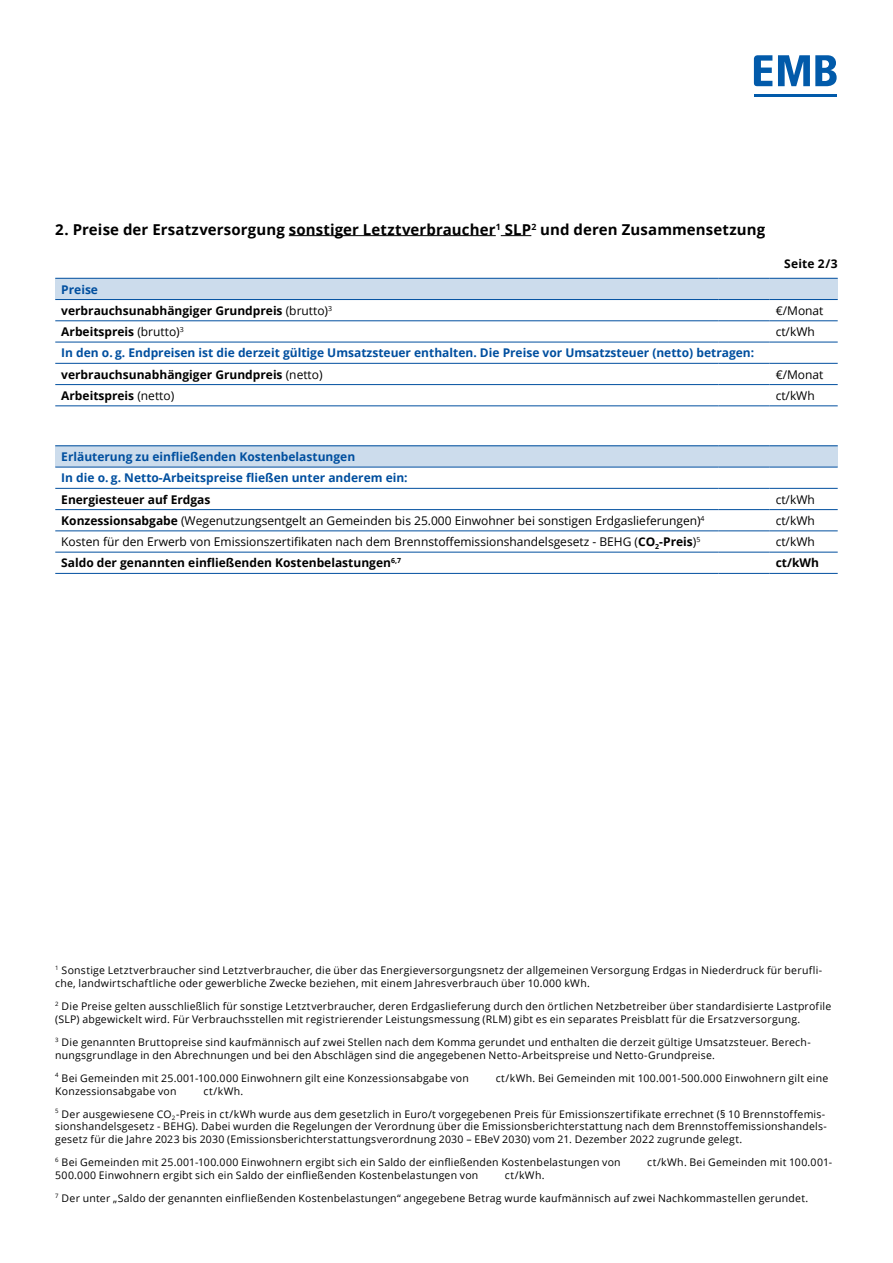
<style>
.page{position:relative;width:893px;height:1263px;background:#fff}
.page>*{position:absolute;margin:0;border:0;box-sizing:border-box;transform-origin:0 0}
.t1{font:700 15px "Open Sans";letter-spacing:.01em;color:#000}
.t2{font:12px "Open Sans";color:#000}
.t3{font:700 12px "Open Sans";color:#000}
.t4{font:700 12px "Open Sans";color:#004f9f}
.t5{font:10.5px/12.6px "Open Sans";letter-spacing:.02em;color:#000}
.s1{font-weight:400}
.s2{font-weight:700}
.s3{color:#fff}
</style>
<div class="page">
<svg style="left:754px;top:55px;width:18px;height:31px"></svg>
<svg style="left:778px;top:55px;width:59px;height:31px"></svg>
<hr style="left:754px;top:94px;width:83px;height:2px;background:#015aaa">
<hr style="left:289px;top:235px;width:207px;height:1px;background:#000">
<hr style="left:501px;top:235px;width:30px;height:1px;background:#000">
<div style="left:55px;top:278px;width:783px;height:22px;background:#ccdcec"></div>
<svg style="left:55px;top:321px;width:783px;height:65px"></svg>
<hr style="left:55px;top:320px;width:664px;height:1px;background:#004f9f">
<hr style="left:719px;top:320px;width:51px;height:1px;background:#004f9f">
<hr style="left:770px;top:320px;width:68px;height:1px;background:#004f9f">
<hr style="left:55px;top:342px;width:664px;height:1px;background:#004f9f">
<hr style="left:719px;top:342px;width:51px;height:1px;background:#004f9f">
<hr style="left:770px;top:342px;width:68px;height:1px;background:#004f9f">
<hr style="left:55px;top:363px;width:664px;height:1px;background:#004f9f">
<hr style="left:719px;top:363px;width:51px;height:1px;background:#004f9f">
<hr style="left:770px;top:363px;width:68px;height:1px;background:#004f9f">
<hr style="left:55px;top:384px;width:664px;height:1px;background:#004f9f">
<hr style="left:719px;top:384px;width:51px;height:1px;background:#004f9f">
<hr style="left:770px;top:384px;width:68px;height:1px;background:#004f9f">
<hr style="left:55px;top:405px;width:664px;height:1px;background:#004f9f">
<hr style="left:719px;top:405px;width:51px;height:1px;background:#004f9f">
<hr style="left:770px;top:405px;width:68px;height:1px;background:#004f9f">
<hr style="left:55px;top:278px;width:664px;height:1px;background:#004f9f">
<hr style="left:719px;top:278px;width:51px;height:1px;background:#004f9f">
<hr style="left:770px;top:278px;width:68px;height:1px;background:#004f9f">
<hr style="left:55px;top:299px;width:664px;height:1px;background:#004f9f">
<hr style="left:719px;top:299px;width:51px;height:1px;background:#004f9f">
<hr style="left:770px;top:299px;width:68px;height:1px;background:#004f9f">
<div style="left:55px;top:446px;width:783px;height:21px;background:#ccdcec"></div>
<svg style="left:55px;top:510px;width:783px;height:63px"></svg>
<hr style="left:55px;top:488px;width:664px;height:1px;background:#004f9f">
<hr style="left:719px;top:488px;width:51px;height:1px;background:#004f9f">
<hr style="left:770px;top:488px;width:68px;height:1px;background:#004f9f">
<hr style="left:55px;top:509px;width:664px;height:1px;background:#004f9f">
<hr style="left:719px;top:509px;width:51px;height:1px;background:#004f9f">
<hr style="left:770px;top:509px;width:68px;height:1px;background:#004f9f">
<hr style="left:55px;top:530px;width:664px;height:1px;background:#004f9f">
<hr style="left:719px;top:530px;width:51px;height:1px;background:#004f9f">
<hr style="left:770px;top:530px;width:68px;height:1px;background:#004f9f">
<hr style="left:55px;top:552px;width:664px;height:1px;background:#004f9f">
<hr style="left:719px;top:552px;width:51px;height:1px;background:#004f9f">
<hr style="left:770px;top:552px;width:68px;height:1px;background:#004f9f">
<hr style="left:55px;top:573px;width:664px;height:1px;background:#004f9f">
<hr style="left:719px;top:573px;width:51px;height:1px;background:#004f9f">
<hr style="left:770px;top:573px;width:68px;height:1px;background:#004f9f">
<hr style="left:55px;top:445px;width:664px;height:1px;background:#004f9f">
<hr style="left:719px;top:445px;width:51px;height:1px;background:#004f9f">
<hr style="left:770px;top:445px;width:68px;height:1px;background:#004f9f">
<hr style="left:55px;top:467px;width:664px;height:1px;background:#004f9f">
<hr style="left:719px;top:467px;width:51px;height:1px;background:#004f9f">
<hr style="left:770px;top:467px;width:68px;height:1px;background:#004f9f">
<p class="t1" style="left:55px;top:218px;width:711px">2. Preise der Ersatzversorgung sonstiger Letztverbraucher<sup>1</sup> SLP<sup>2</sup> und deren Zusammensetzung</p>
<p class="t3" style="left:784px;top:255px;width:55px">Seite 2/3</p>
<p class="t4" style="left:61px;top:281px;width:38px">Preise</p>
<p class="t3" style="left:61px;top:302px;width:272px">verbrauchsunabhängiger Grundpreis <span class="s1">(brutto)</span><sup>3</sup></p>
<p class="t2" style="left:776px;top:302px;width:49px">€/Monat</p>
<p class="t3" style="left:61px;top:323px;width:124px">Arbeitspreis <span class="s1">(brutto)</span><sup>3</sup></p>
<p class="t2" style="left:776px;top:323px;width:41px">ct/kWh</p>
<p class="t4" style="left:61px;top:344px;width:694px">In den o. g. Endpreisen ist die derzeit gültige Umsatzsteuer enthalten. Die Preise vor Umsatzsteuer (netto) betragen:</p>
<p class="t3" style="left:61px;top:366px;width:263px">verbrauchsunabhängiger Grundpreis <span class="s1">(netto)</span></p>
<p class="t2" style="left:776px;top:366px;width:49px">€/Monat</p>
<p class="t3" style="left:61px;top:387px;width:115px">Arbeitspreis <span class="s1">(netto)</span></p>
<p class="t2" style="left:776px;top:387px;width:41px">ct/kWh</p>
<p class="t4" style="left:61px;top:448px;width:295px">Erläuterung zu einfließenden Kostenbelastungen</p>
<p class="t4" style="left:61px;top:469px;width:348px">In die o. g. Netto-Arbeitspreise fließen unter anderem ein:</p>
<p class="t3" style="left:61px;top:491px;width:151px">Energiesteuer auf Erdgas</p>
<p class="t2" style="left:776px;top:491px;width:41px">ct/kWh</p>
<p class="t2" style="left:61px;top:512px;width:645px"><span class="s2">Konzessionsabgabe</span> (Wegenutzungsentgelt an Gemeinden bis 25.000 Einwohner bei sonstigen Erdgaslieferungen)<sup>4</sup></p>
<p class="t2" style="left:776px;top:512px;width:41px">ct/kWh</p>
<p class="t2" style="left:61px;top:533px;width:641px">Kosten für den Erwerb von Emissionszertifikaten nach dem Brennstoffemissionshandelsgesetz - BEHG (<span class="s2">CO</span><sub>2</sub><span class="s2">-Preis</span>)<sup>5</sup></p>
<p class="t2" style="left:776px;top:533px;width:41px">ct/kWh</p>
<p class="t3" style="left:61px;top:554px;width:341px">Saldo der genannten einfließenden Kostenbelastungen<sup>6,7</sup></p>
<p class="t3" style="left:776px;top:554px;width:45px">ct/kWh</p>
<p class="t5" style="left:55px;top:964px;width:768px"><sup>1</sup> Sonstige Letztverbraucher sind Letztverbraucher, die über das Energieversorgungsnetz der allgemeinen Versorgung Erdgas in Niederdruck für berufli&shy;che, landwirtschaftliche oder gewerbliche Zwecke beziehen, mit einem Jahresverbrauch über 10.000 kWh.</p>
<p class="t5" style="left:55px;top:1000px;width:778px"><sup>2</sup> Die Preise gelten ausschließlich für sonstige Letztverbraucher, deren Erdgaslieferung durch den örtlichen Netzbetreiber über standardisierte Lastprofile (SLP) abgewickelt wird. Für Verbrauchsstellen mit registrierender Leistungsmessung (RLM) gibt es ein separates Preisblatt für die Ersatzversorgung.</p>
<p class="t5" style="left:55px;top:1036px;width:757px"><sup>3</sup> Die genannten Bruttopreise sind kaufmännisch auf zwei Stellen nach dem Komma gerundet und enthalten die derzeit gültige Umsatzsteuer. Berech&shy;nungsgrundlage in den Abrechnungen und bei den Abschlägen sind die angegebenen Netto-Arbeitspreise und Netto-Grundpreise.</p>
<p class="t5" style="left:55px;top:1071px;width:774px"><sup>4</sup> Bei Gemeinden mit 25.001-100.000 Einwohnern gilt eine Konzessionsabgabe von <span class="s3">0,27</span> ct/kWh. Bei Gemeinden mit 100.001-500.000 Einwohnern gilt eine<br>Konzessionsabgabe von <span class="s3">0,33</span> ct/kWh.</p>
<p class="t5" style="left:55px;top:1107px;width:773px"><sup>5</sup> Der ausgewiesene CO<sub>2</sub>-Preis in ct/kWh wurde aus dem gesetzlich in Euro/t vorgegebenen Preis für Emissionszertifikate errechnet (§ 10 Brennstoffemis&shy;sionshandelsgesetz - BEHG). Dabei wurden die Regelungen der Verordnung über die Emissionsberichterstattung nach dem Brennstoffemissionshandels&shy;gesetz für die Jahre 2023 bis 2030 (Emissionsberichterstattungsverordnung 2030 – EBeV 2030) vom 21. Dezember 2022 zugrunde gelegt.</p>
<p class="t5" style="left:55px;top:1156px;width:779px"><sup>6</sup> Bei Gemeinden mit 25.001-100.000 Einwohnern ergibt sich ein Saldo der einfließenden Kostenbelastungen von <span class="s3">1,37</span> ct/kWh. Bei Gemeinden mit 100.001-<br>500.000 Einwohnern ergibt sich ein Saldo der einfließenden Kostenbelastungen von <span class="s3">1,43</span> ct/kWh.</p>
<p class="t5" style="left:55px;top:1191px;width:754px"><sup>7</sup> Der unter „Saldo der genannten einfließenden Kostenbelastungen“ angegebene Betrag wurde kaufmännisch auf zwei Nachkommastellen gerundet.</p>
</div>
